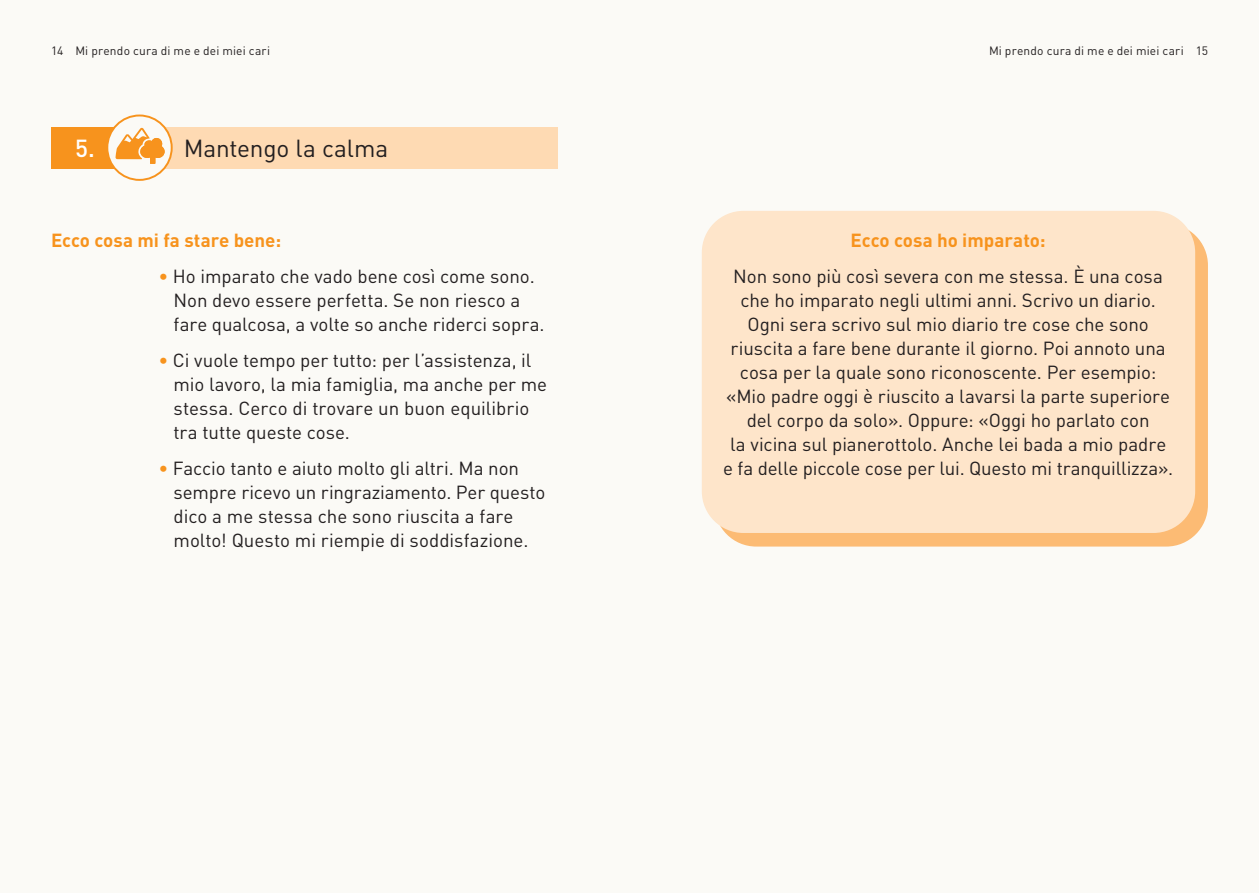
<style>
.page{position:relative;width:1259px;height:893px;background:#fff}
.page>*{position:absolute;margin:0;border:0;box-sizing:border-box;transform-origin:0 0}
.t1{font:24.3px "DIN Pro";letter-spacing:-.005em;color:#231f20}
.t2{font:500 24.3px "DIN Pro";color:#fff}
.t3{font:18.75px/24px "DIN Pro";letter-spacing:-.005em;color:#231f20}
.t4{font:700 18.75px "DIN Pro";color:#f7931d}
.t5{font:12px "DIN Pro";letter-spacing:.015em;color:#231f20}
.s1{color:#f7931d}
</style>
<div class="page">
<div style="left:0;top:0;width:629px;height:893px;background:#fbfaf6"></div>
<div style="left:629px;top:0;width:630px;height:893px;background:#fbfaf6"></div>
<div style="left:714px;top:224px;width:494px;height:323px;background:#fcbb74;border-radius:42px"></div>
<div style="left:702px;top:211px;width:493px;height:322px;background:#fee5ca;border-radius:42px"></div>
<div style="left:51px;top:127px;width:85px;height:41px;background:#f7931d"></div>
<div style="left:145px;top:127px;width:412px;height:41px;background:#fedab3"></div>
<svg style="left:107px;top:115px;width:65px;height:65px"></svg>
<div style="left:106px;top:115px;width:67px;height:66px;border:2px solid #f7931d;border-radius:50%"></div>
<svg style="left:115px;top:128px;width:51px;height:40px"></svg>
<p class="t5" style="left:51px;top:42px;width:220px">14 Mi prendo cura di me e dei miei cari</p>
<p class="t5" style="left:989px;top:42px;width:220px">Mi prendo cura di me e dei miei cari 15</p>
<p class="t2" style="left:75px;top:132px;width:21px">5.</p>
<p class="t1" style="left:184px;top:132px;width:206px">Mantengo la calma</p>
<p class="t4" style="left:51px;top:227px;width:232px">Ecco cosa mi fa stare bene:</p>
<p class="t3" style="left:173px;top:263px;width:372px;text-indent:-15px"><span class="s1">•</span> Ho imparato che vado bene così come sono.<br>Non devo essere perfetta. Se non riesco a fare qualcosa, a volte so anche riderci sopra.</p>
<p class="t3" style="left:173px;top:347px;width:375px;text-indent:-15px"><span class="s1">•</span> Ci vuole tempo per tutto: per l’assistenza, il mio lavoro, la mia famiglia, ma anche per me stessa. Cerco di trovare un buon equilibrio tra tutte queste cose.</p>
<p class="t3" style="left:173px;top:455px;width:373px;text-indent:-15px"><span class="s1">•</span> Faccio tanto e aiuto molto gli altri. Ma non sempre ricevo un ringraziamento. Per questo dico a me stessa che sono riuscita a fare molto! Questo mi riempie di soddisfazione.</p>
<p class="t4" style="left:850px;top:227px;width:196px">Ecco cosa ho imparato:</p>
<p class="t3" style="left:723px;top:263px;width:452px;text-align:center">Non sono più così severa con me stessa. È una cosa che ho imparato negli ultimi anni. Scrivo un diario.<br>Ogni sera scrivo sul mio diario tre cose che sono riuscita a fare bene durante il giorno. Poi annoto una cosa per la quale sono riconoscente. Per esempio: «Mio padre oggi è riuscito a lavarsi la parte superiore del corpo da solo». Oppure: «Oggi ho parlato con<br>la vicina sul pianerottolo. Anche lei bada a mio padre e fa delle piccole cose per lui. Questo mi tranquillizza».</p>
</div>
